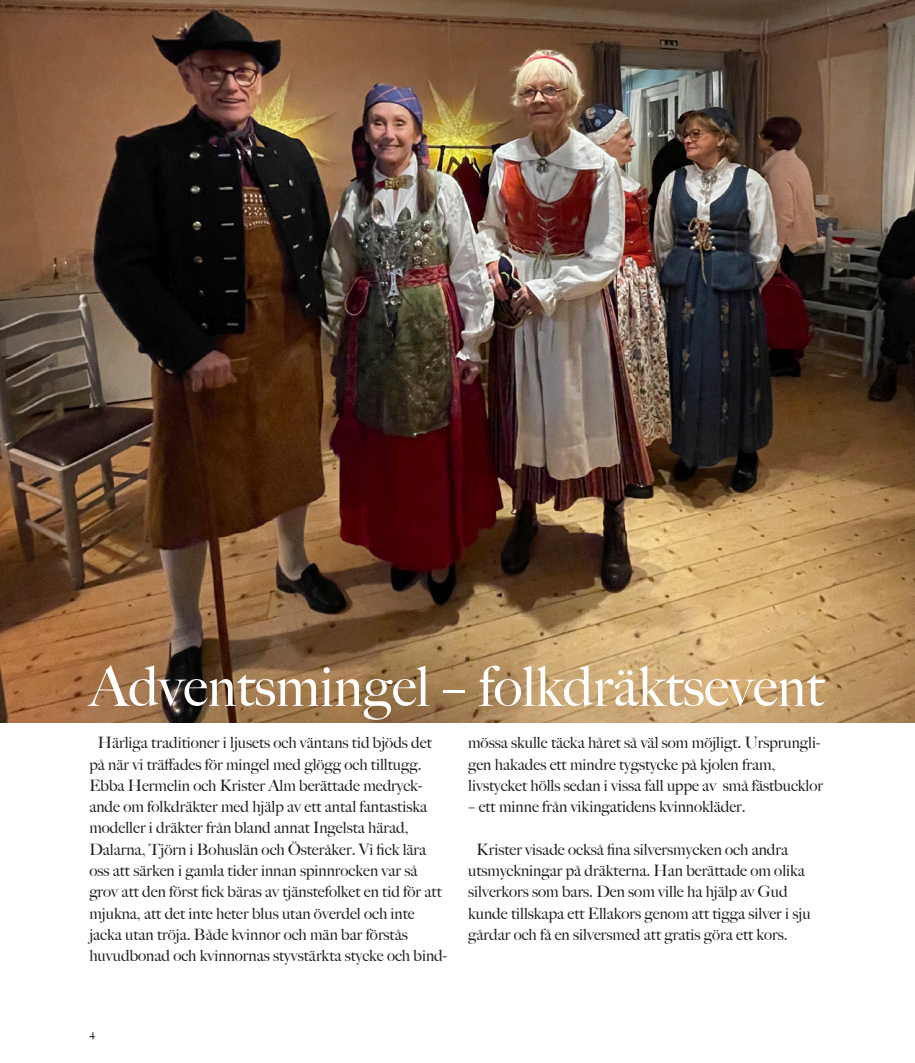
<style>
.page{position:relative;width:915px;height:1063px;background:#fff}
.page>*{position:absolute;margin:0;border:0;box-sizing:border-box;transform-origin:0 0}
.Stor_rubrik{font:500 55.5px "Big Caslon";color:#fff}
.Brödtext{font:500 15.75px/21.3px "Big Caslon";color:#231f20}
.t1{font:500 10.5px "Big Caslon";color:#231f20}
</style>
<div class="page">
<img style="left:0;top:0;width:914px;height:723px">
<p class="Stor_rubrik" style="left:89px;top:641px;width:736px">Adventsmingel – folkdräktsevent</p>
<p class="Brödtext" style="left:89px;top:732px;width:359px;text-indent:9px">Härliga traditioner i ljusets och väntans tid bjöds det på när vi träffades för mingel med glögg och tilltugg.<br>Ebba Hermelin och Krister Alm berättade medryck&shy;ande om folkdräkter med hjälp av ett antal fantastiska modeller i dräkter från bland annat Ingelsta härad, Dalarna, Tjörn i Bohuslän och Österåker. Vi fick lära oss att särken i gamla tider innan spinnrocken var så grov att den först fick bäras av tjänstefolket en tid för att mjukna, att det inte heter blus utan överdel och inte jacka utan tröja. Både kvinnor och män bar förstås huvudbonad och kvinnornas styvstärkta stycke och bind-</p>
<p class="Brödtext" style="left:468px;top:732px;width:356px">mössa skulle täcka håret så väl som möjligt. Ursprungli&shy;gen hakades ett mindre tygstycke på kjolen fram, livstycket hölls sedan i vissa fall uppe av små fästbucklor</p>
<p class="Brödtext" style="left:468px;top:795px;width:279px">– ett minne från vikingatidens kvinnokläder.</p>
<p class="Brödtext" style="left:468px;top:838px;width:344px;text-indent:9px">Krister visade också fina silversmycken och andra utsmyckningar på dräkterna. Han berättade om olika silverkors som bars. Den som ville ha hjälp av Gud kunde tillskapa ett Ellakors genom att tigga silver i sju gårdar och få en silversmed att gratis göra ett kors.</p>
<p class="t1" style="left:89px;top:1025px;width:7px">4</p>
</div>
